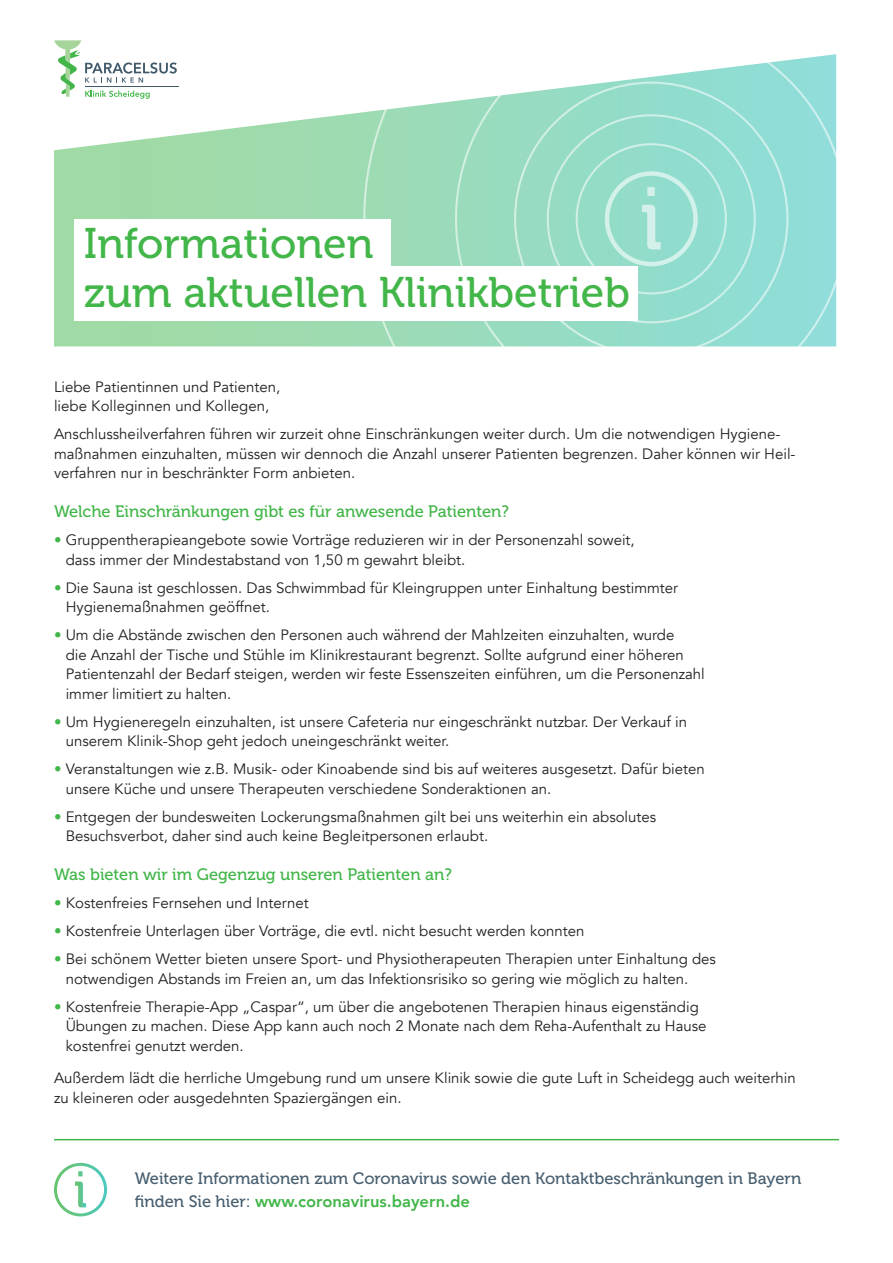
<style>
.page{position:relative;width:893px;height:1263px;background:#fff}
.page>*{position:absolute;margin:0;border:0;box-sizing:border-box;transform-origin:0 0}
.t1{font:42.75px/49.5px "Museo 500";color:#42b649}
.t2{font:16.5px "Museo 500";color:#42b649}
.t3{font:16.5px "Museo 500";color:#485f70}
.t4{font:800 16.5px "Avenir";color:#42b649}
.t5{font:15px/19.5px "Avenir";color:#231f20}
.s1{color:#42b649}
.s2{font-family:"Museo 500";font-weight:400;color:#485f70}
</style>
<div class="page">
<svg style="left:54px;top:86px;width:309px;height:260px"></svg>
<svg style="left:363px;top:54px;width:474px;height:293px"></svg>
<hr style="left:85px;top:86px;width:93px;height:1px;background:#3f596b">
<svg style="left:54px;top:40px;width:123px;height:59px"></svg>
<div style="left:75px;top:219px;width:316px;height:53px;background:#fff"></div>
<div style="left:75px;top:266px;width:563px;height:55px;background:#fff"></div>
<div style="left:54px;top:1163px;width:53px;height:53px;border:3px solid #fff;border-radius:50%"></div>
<svg style="left:75px;top:1171px;width:11px;height:36px"></svg>
<hr style="left:54px;top:1139px;width:785px;height:1px;background:#42b649">
<svg style="left:547px;top:114px;width:209px;height:209px;background:#a3e2d4"></svg>
<h1 class="t1" style="left:84px;top:219px;width:548px">Informationen<br>zum aktuellen Klinikbetrieb</h1>
<p class="t5" style="left:54px;top:377px;width:228px">Liebe Patientinnen und Patienten, liebe Kolleginnen und Kollegen,</p>
<p class="t5" style="left:54px;top:425px;width:743px">Anschlussheilverfahren führen wir zurzeit ohne Einschränkungen weiter durch. Um die notwendigen Hygiene&shy;maßnahmen einzuhalten, müssen wir dennoch die Anzahl unserer Patienten begrenzen. Daher können wir Heil&shy;verfahren nur in beschränkter Form anbieten.</p>
<p class="t2" style="left:54px;top:502px;width:457px">Welche Einschränkungen gibt es für anwesende Patienten?</p>
<p class="t5" style="left:66px;top:531px;width:571px;text-indent:-12px"><span class="s1">•</span> Gruppentherapieangebote sowie Vorträge reduzieren wir in der Personenzahl soweit, dass immer der Mindestabstand von 1,50 m gewahrt bleibt.</p>
<p class="t5" style="left:66px;top:578px;width:614px;text-indent:-12px"><span class="s1">•</span> Die Sauna ist geschlossen. Das Schwimmbad für Kleingruppen unter Einhaltung bestimmter<br>Hygienemaßnahmen geöffnet.</p>
<p class="t5" style="left:66px;top:626px;width:641px;text-indent:-12px"><span class="s1">•</span> Um die Abstände zwischen den Personen auch während der Mahlzeiten einzuhalten, wurde<br>die Anzahl der Tische und Stühle im Klinikrestaurant begrenzt. Sollte aufgrund einer höheren Patientenzahl der Bedarf steigen, werden wir feste Essenszeiten einführen, um die Personenzahl immer limitiert zu halten.</p>
<p class="t5" style="left:66px;top:712px;width:623px;text-indent:-12px"><span class="s1">•</span> Um Hygieneregeln einzuhalten, ist unsere Cafeteria nur eingeschränkt nutzbar. Der Verkauf in unserem Klinik-Shop geht jedoch uneingeschränkt weiter.</p>
<p class="t5" style="left:66px;top:760px;width:641px;text-indent:-12px"><span class="s1">•</span> Veranstaltungen wie z.B. Musik- oder Kinoabende sind bis auf weiteres ausgesetzt. Dafür bieten unsere Küche und unsere Therapeuten verschiedene Sonderaktionen an.</p>
<p class="t5" style="left:66px;top:807px;width:592px;text-indent:-12px"><span class="s1">•</span> Entgegen der bundesweiten Lockerungsmaßnahmen gilt bei uns weiterhin ein absolutes<br>Besuchsverbot, daher sind auch keine Begleitpersonen erlaubt.</p>
<p class="t2" style="left:54px;top:865px;width:399px">Was bieten wir im Gegenzug unseren Patienten an?</p>
<p class="t5" style="left:54px;top:894px;width:256px"><span class="s1">•</span> Kostenfreies Fernsehen und Internet</p>
<p class="t5" style="left:54px;top:922px;width:532px"><span class="s1">•</span> Kostenfreie Unterlagen über Vorträge, die evtl. nicht besucht werden konnten</p>
<p class="t5" style="left:66px;top:950px;width:652px;text-indent:-12px"><span class="s1">•</span> Bei schönem Wetter bieten unsere Sport- und Physiotherapeuten Therapien unter Einhaltung des notwendigen Abstands im Freien an, um das Infektionsrisiko so gering wie möglich zu halten.</p>
<p class="t5" style="left:66px;top:997px;width:642px;text-indent:-12px"><span class="s1">•</span> Kostenfreie Therapie-App „Caspar“, um über die angebotenen Therapien hinaus eigenständig<br>Übungen zu machen. Diese App kann auch noch 2 Monate nach dem Reha-Aufenthalt zu Hause kostenfrei genutzt werden.</p>
<p class="t5" style="left:54px;top:1068px;width:743px">Außerdem lädt die herrliche Umgebung rund um unsere Klinik sowie die gute Luft in Scheidegg auch weiterhin zu kleineren oder ausgedehnten Spaziergängen ein.</p>
<p class="t3" style="left:135px;top:1170px;width:668px">Weitere Informationen zum Coronavirus sowie den Kontaktbeschränkungen in Bayern</p>
<p class="t4" style="left:135px;top:1188px;width:337px"><span class="s2">finden Sie hier:</span> www.coronavirus.bayern.de</p>
</div>
